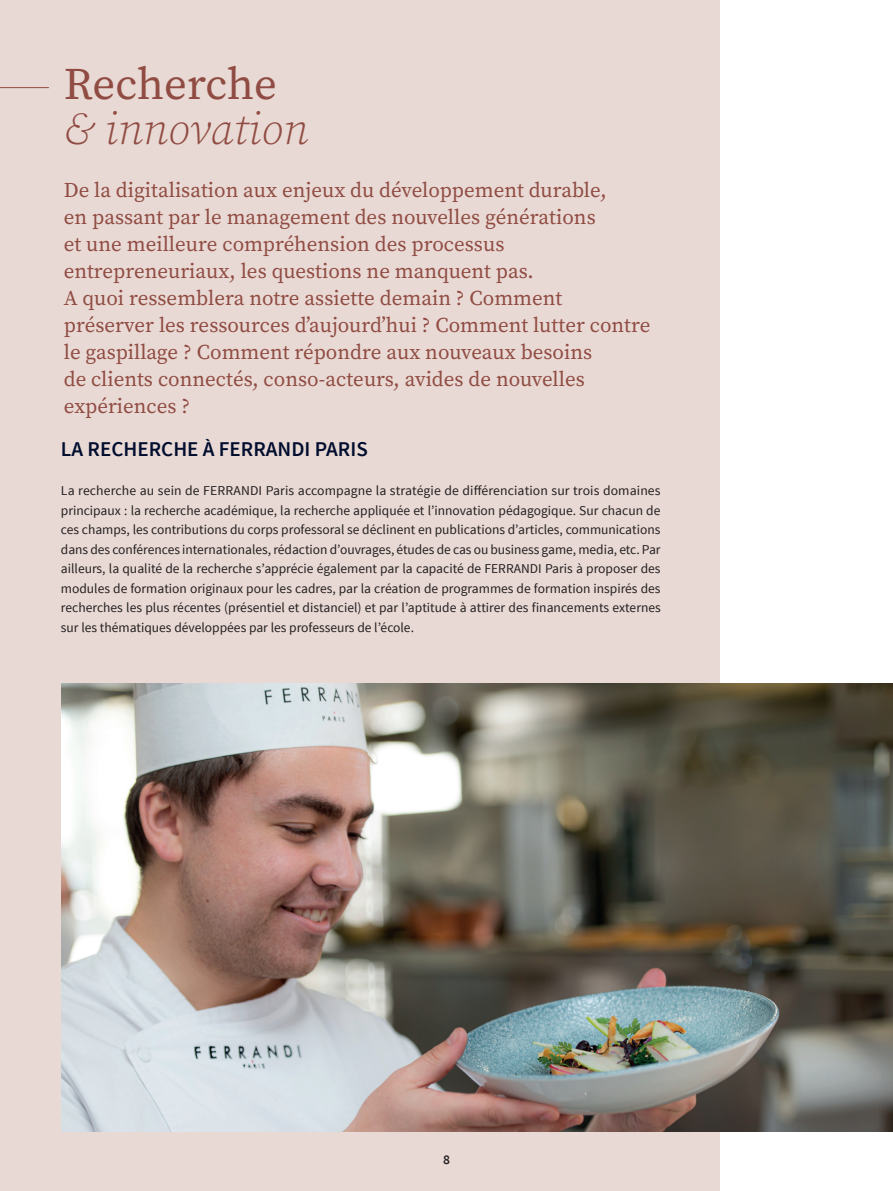
<style>
.page{position:relative;width:893px;height:1191px;background:#fff}
.page>*{position:absolute;margin:0;border:0;box-sizing:border-box;transform-origin:0 0}
.t1{font:italic 45px/45px "Source Serif Variable";color:#904c43}
.t2{font:21px/27px "Source Serif Variable";color:#904c43}
.t3{font:600 21px "Source Sans Pro";color:#000d2e}
.t4{font:13.5px/19.5px "Source Sans Pro";color:#231f20;text-align:justify}
.t5{font:600 13.5px "Source Sans Pro";color:#231f20}
.s1{font-style:normal}
</style>
<div class="page">
<div style="left:0;top:0;width:719px;height:1191px;background:#e9d9d4"></div>
<img style="left:62px;top:683px;width:831px;height:448px">
<hr style="left:0;top:87px;width:49px;height:1px;background:#904c43">
<p class="t1" style="left:64px;top:61px;width:246px"><span class="s1">Recherche </span>&amp; innovation</p>
<p class="t2" style="left:64px;top:176px;width:544px">De la digitalisation aux enjeux du développement durable, en passant par le management des nouvelles générations et une meilleure compréhension des processus entrepreneuriaux, les questions ne manquent pas.</p>
<p class="t2" style="left:64px;top:284px;width:588px">A quoi ressemblera notre assiette demain ? Comment préserver les ressources d’aujourd’hui ? Comment lutter contre le gaspillage ? Comment répondre aux nouveaux besoins<br>de clients connectés, conso-acteurs, avides de nouvelles expériences ?</p>
<p class="t3" style="left:61px;top:436px;width:308px">LA RECHERCHE À FERRANDI PARIS</p>
<p class="t4" style="left:61px;top:481px;width:601px">La recherche au sein de FERRANDI Paris accompagne la stratégie de différenciation sur trois domaines principaux : la recherche académique, la recherche appliquée et l’innovation pédagogique. Sur chacun de ces champs, les contributions du corps professoral se déclinent en publications d’articles, communications dans des conférences internationales, rédaction d’ouvrages, études de cas ou business game, media, etc. Par ailleurs, la qualité de la recherche s’apprécie également par la capacité de FERRANDI Paris à proposer des modules de formation originaux pour les cadres, par la création de programmes de formation inspirés des recherches les plus récentes (présentiel et distanciel) et par l’aptitude à attirer des financements externes sur les thématiques développées par les professeurs de l’école.</p>
<p class="t5" style="left:443px;top:1150px;width:8px">8</p>
</div>
